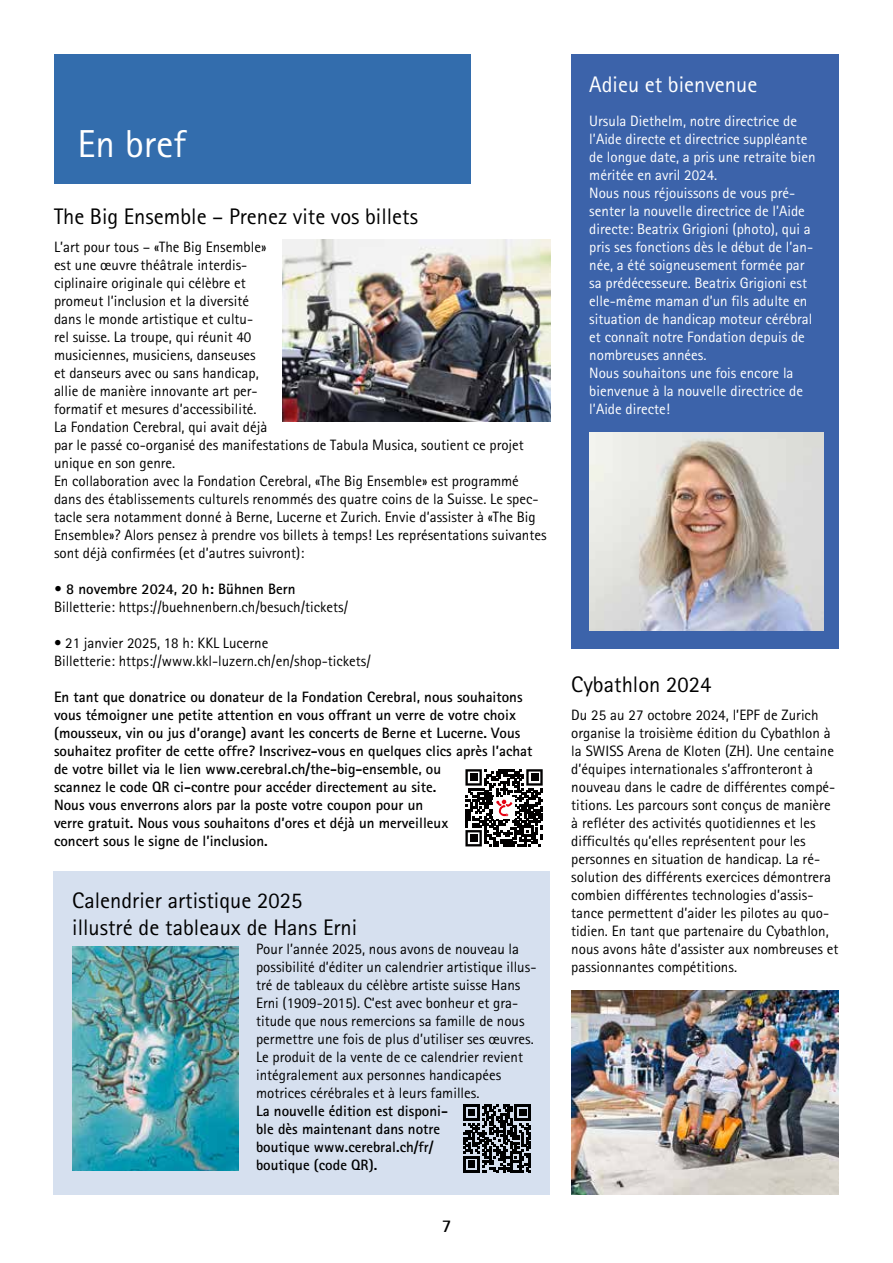
<style>
.page{position:relative;width:893px;height:1263px;background:#fff}
.page>*{position:absolute;margin:0;border:0;box-sizing:border-box;transform-origin:0 0}
.t1{font:39px "Rotis Sans Serif";color:#fff}
.t2{font:22.5px/27px "Rotis Sans Serif";color:#000}
.t3{font:22.5px "Rotis Sans Serif";color:#fff}
.t4{font:700 18px "Rotis Sans Serif";color:#000}
.t5{font:15px/18px "Rotis Sans Serif";color:#000}
.t6{font:700 15px/18px "Rotis Sans Serif";color:#000}
.t7{font:15px/18px "Rotis Sans Serif";color:#fff}
</style>
<div class="page">
<div style="left:571px;top:54px;width:268px;height:594px;background:#3c63aa"></div>
<div style="left:54px;top:872px;width:496px;height:323px;background:#d6e0ef"></div>
<div style="left:54px;top:54px;width:417px;height:129px;background:#336dad"></div>
<img style="left:571px;top:990px;width:268px;height:205px">
<img style="left:72px;top:946px;width:166px;height:224px">
<img style="left:589px;top:432px;width:234px;height:198px">
<svg style="left:463px;top:1104px;width:68px;height:68px"></svg>
<svg style="left:465px;top:769px;width:78px;height:77px"></svg>
<img style="left:282px;top:240px;width:268px;height:181px">
<h1 class="t1" style="left:77px;top:120px;width:110px">En bref</h1>
<h2 class="t2" style="left:54px;top:203px;width:366px">The Big Ensemble – Prenez vite vos billets</h2>
<p class="t5" style="left:54px;top:238px;width:494px">L’art pour tous – «The Big Ensemble»<br>est une œuvre théâtrale interdis-<br>ciplinaire originale qui célèbre et<br>promeut l’inclusion et la diversité<br>dans le monde artistique et cultu-<br>rel suisse. La troupe, qui réunit 40<br>musiciennes, musiciens, danseuses<br>et danseurs avec ou sans handicap,<br>allie de manière innovante art per-<br>formatif et mesures d’accessibilité.<br>La Fondation Cerebral, qui avait déjà<br>par le passé co-organisé des manifestations de Tabula Musica, soutient ce projet unique en son genre.<br>En collaboration avec la Fondation Cerebral, «The Big Ensemble» est programmé dans des établissements culturels renommés des quatre coins de la Suisse. Le spec&shy;tacle sera notamment donné à Berne, Lucerne et Zurich. Envie d’assister à «The Big Ensemble»? Alors pensez à prendre vos billets à temps! Les représentations suivantes sont déjà confirmées (et d’autres suivront):</p>
<p class="t6" style="left:54px;top:580px;width:243px">• 8 novembre 2024, 20 h: Bühnen Bern</p>
<p class="t5" style="left:54px;top:598px;width:296px">Billetterie: https://buehnenbern.ch/besuch/tickets/</p>
<p class="t5" style="left:54px;top:634px;width:318px">• 21 janvier 2025, 18 h: KKL Lucerne<br>Billetterie: https://www.kkl-luzern.ch/en/shop-tickets/</p>
<p class="t6" style="left:54px;top:688px;width:480px">En tant que donatrice ou donateur de la Fondation Cerebral, nous souhaitons vous témoigner une petite attention en vous offrant un verre de votre choix (mousseux, vin ou jus d’orange) avant les concerts de Berne et Lucerne. Vous souhaitez profiter de cette offre? Inscrivez-vous en quelques clics après l’achat de votre billet via le lien www.cerebral.ch/the-big-ensemble, ou<br>scannez le code QR ci-contre pour accéder directement au site.<br>Nous vous enverrons alors par la poste votre coupon pour un<br>verre gratuit. Nous vous souhaitons d’ores et déjà un merveilleux<br>concert sous le signe de l’inclusion.</p>
<h2 class="t2" style="left:72px;top:886px;width:286px">Calendrier artistique 2025 illustré de tableaux de Hans Erni</h2>
<p class="t5" style="left:256px;top:940px;width:282px">Pour l’année 2025, nous avons de nouveau la possibilité d’éditer un calendrier artistique illus&shy;tré de tableaux du célèbre artiste suisse Hans Erni (1909-2015). C’est avec bonheur et gra&shy;titude que nous remercions sa famille de nous permettre une fois de plus d’utiliser ses œuvres.<br>Le produit de la vente de ce calendrier revient intégralement aux personnes handicapées motrices cérébrales et à leurs familles.</p>
<p class="t6" style="left:256px;top:1102px;width:193px">La nouvelle édition est disponi&shy;ble dès maintenant dans notre boutique www.cerebral.ch/fr/ boutique (code QR).</p>
<p class="t4" style="left:442px;top:1214px;width:11px">7</p>
<h2 class="t3" style="left:589px;top:71px;width:170px">Adieu et bienvenue</h2>
<p class="t7" style="left:589px;top:112px;width:228px">Ursula Diethelm, notre directrice de l’Aide directe et directrice suppléante de longue date, a pris une retraite bien méritée en avril 2024.<br>Nous nous réjouissons de vous pré&shy;senter la nouvelle directrice de l’Aide directe: Beatrix Grigioni (photo), qui a pris ses fonctions dès le début de l’an&shy;née, a été soigneusement formée par sa prédécesseure. Beatrix Grigioni est elle-même maman d’un fils adulte en situation de handicap moteur cérébral et connaît notre Fondation depuis de nombreuses années.<br>Nous souhaitons une fois encore la bienvenue à la nouvelle directrice de l’Aide directe!</p>
<h2 class="t2" style="left:571px;top:671px;width:141px">Cybathlon 2024</h2>
<p class="t5" style="left:571px;top:706px;width:269px">Du 25 au 27 octobre 2024, l’EPF de Zurich organise la troisième édition du Cybathlon à la SWISS Arena de Kloten (ZH). Une centaine d’équipes internationales s’affronteront à nouveau dans le cadre de différentes compé&shy;titions. Les parcours sont conçus de manière à refléter des activités quotidiennes et les difficultés qu’elles représentent pour les personnes en situation de handicap. La ré&shy;solution des différents exercices démontrera combien différentes technologies d’assis&shy;tance permettent d’aider les pilotes au quo&shy;tidien. En tant que partenaire du Cybathlon, nous avons hâte d’assister aux nombreuses et passionnantes compétitions.</p>
</div>
